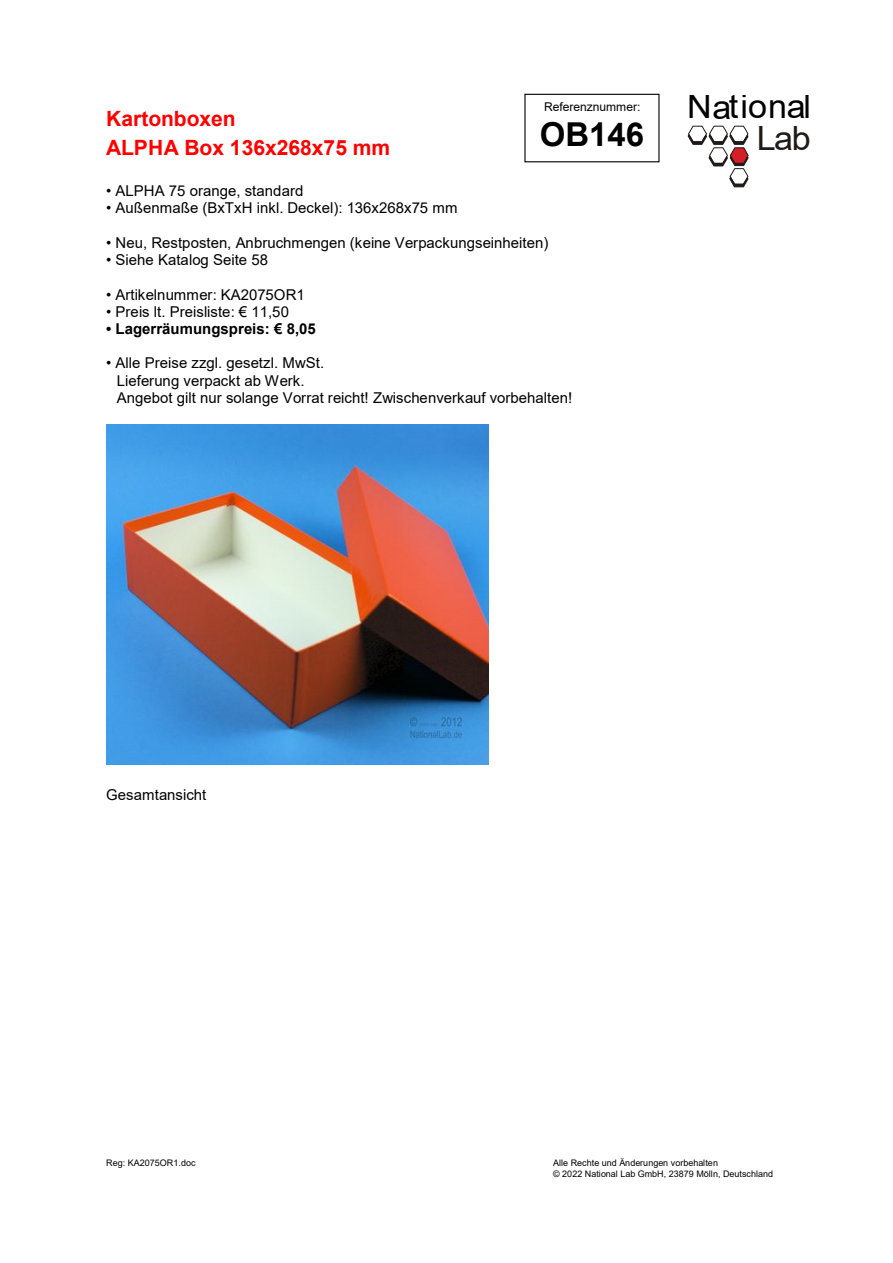
<style>
.page{position:relative;width:893px;height:1263px;background:#fff}
.page>*{position:absolute;margin:0;border:0;box-sizing:border-box;transform-origin:0 0}
.t1{font:33.45px "Arial";letter-spacing:.01em;color:#000}
.t2{font:33.45px "Arial";color:#1f1a17}
.t3{font:700 33px "Arial";color:#000}
.t4{font:700 21px/29.4px "Arial";color:#f00}
.t5{font:15px/17.2px "Arial";color:#000}
.t6{font:700 15px "Arial";letter-spacing:.005em;color:#000}
.t7{font:12px "Arial";letter-spacing:-.005em;color:#000}
.t8{font:9px/10.5px "Arial";letter-spacing:.005em;color:#000}
</style>
<div class="page">
<svg style="left:687px;top:125px;width:62px;height:62px"></svg>
<div style="left:524px;top:94px;width:135px;height:68px;border:1px solid #000"></div>
<img style="left:106px;top:425px;width:383px;height:340px">
<p class="t7" style="left:544px;top:103px;width:98px">Referenznummer:</p>
<h2 class="t3" style="left:539px;top:122px;width:106px">OB146</h2>
<h3 class="t4" style="left:106px;top:106px;width:285px">Kartonboxen<br>ALPHA Box 136x268x75 mm</h3>
<p class="t5" style="left:106px;top:184px;width:199px">• ALPHA 75 orange, standard</p>
<p class="t5" style="left:106px;top:201px;width:353px">• Außenmaße (BxTxH inkl. Deckel): 136x268x75 mm</p>
<p class="t5" style="left:106px;top:235px;width:443px">• Neu, Restposten, Anbruchmengen (keine Verpackungseinheiten)</p>
<p class="t5" style="left:106px;top:252px;width:163px">• Siehe Katalog Seite 58</p>
<p class="t5" style="left:106px;top:287px;width:200px">• Artikelnummer: KA2075OR1</p>
<p class="t5" style="left:106px;top:304px;width:184px">• Preis lt. Preisliste: € 11,50</p>
<p class="t6" style="left:106px;top:323px;width:211px">• Lagerräumungspreis: € 8,05</p>
<p class="t5" style="left:117px;top:356px;width:457px;text-indent:-11px">• Alle Preise zzgl. gesetzl. MwSt.<br>Lieferung verpackt ab Werk.<br>Angebot gilt nur solange Vorrat reicht! Zwischenverkauf vorbehalten!</p>
<h1 class="t1" style="left:687px;top:94px;width:125px">National</h1>
<h1 class="t2" style="left:757px;top:125px;width:55px">Lab</h1>
<p class="t5" style="left:106px;top:787px;width:102px">Gesamtansicht</p>
<p class="t8" style="left:106px;top:1159px;width:91px">Reg: KA2075OR1.doc</p>
<p class="t8" style="left:553px;top:1159px;width:221px">Alle Rechte und Änderungen vorbehalten<br>© 2022 National Lab GmbH, 23879 Mölln, Deutschland</p>
</div>
